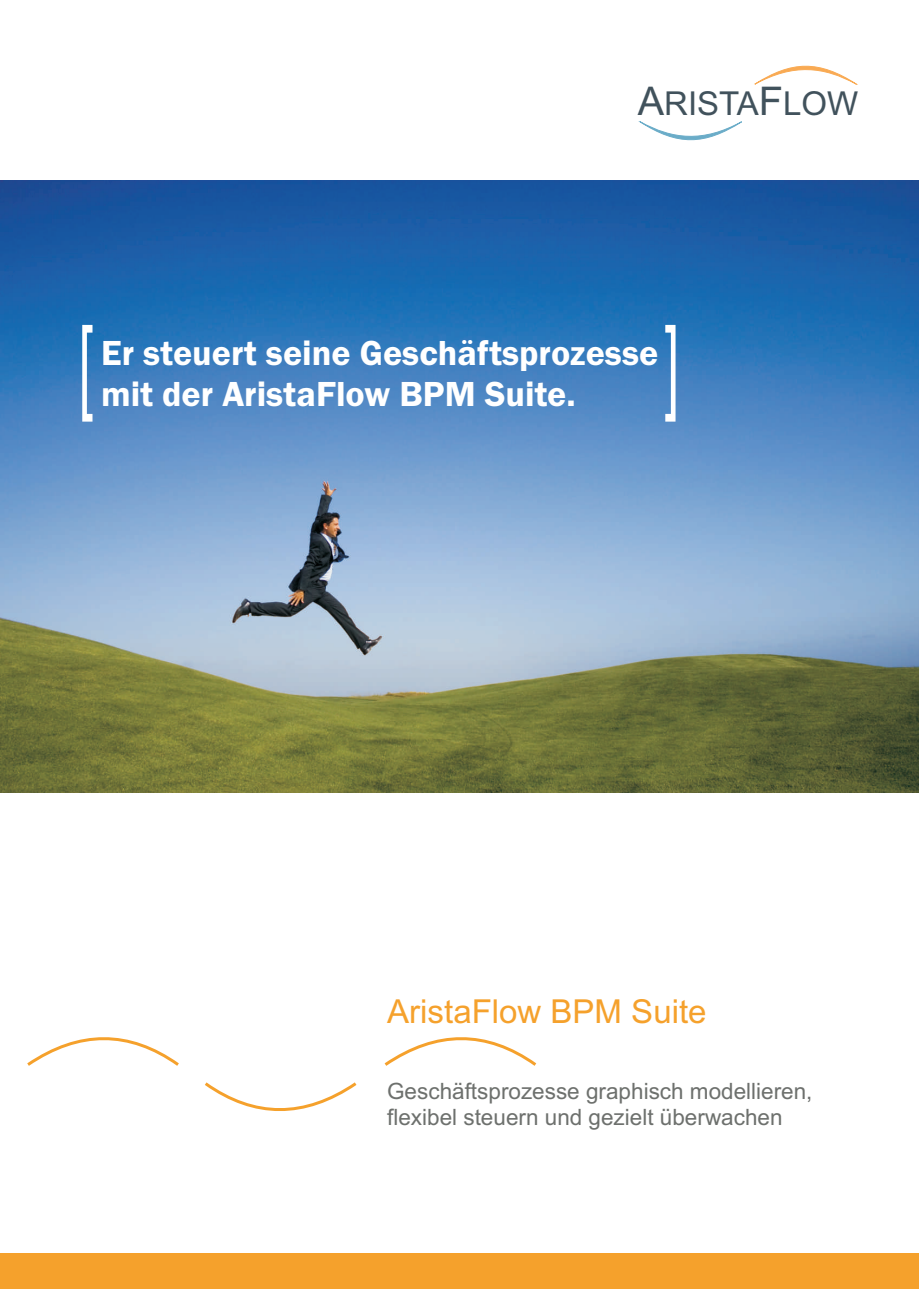
<style>
.page{position:relative;width:919px;height:1289px;background:#fff}
.page>*{position:absolute;margin:0;border:0;box-sizing:border-box;transform-origin:0 0}
.t1{font:105.6px "Arial";color:#fff;scale:.5 1}
.t2{font:600 36px/40.8px "Franklin Gothic";color:#fff}
.t3{font:33px "Arial";color:#f5a12c}
.t4{font:33px "Arial";color:#41525c}
.t5{font:22.5px/25.2px "Arial";color:#6d706d}
.s1{font-size:39.45px}
</style>
<div class="page">
<img style="left:0;top:180px;width:918px;height:613px">
<svg style="left:639px;top:121px;width:103px;height:20px"></svg>
<svg style="left:754px;top:65px;width:102px;height:20px"></svg>
<svg style="left:384px;top:1037px;width:153px;height:29px"></svg>
<svg style="left:205px;top:1082px;width:152px;height:29px"></svg>
<svg style="left:27px;top:1037px;width:152px;height:29px"></svg>
<div style="left:0;top:1253px;width:918px;height:35px;background:#f5a12c"></div>
<svg style="left:665px;top:324px;width:10px;height:97px"></svg>
<h3 class="t4" style="left:638px;top:91px;width:222px"><span class="s1">A</span>RISTA<span class="s1">F</span>LOW</h3>
<h1 class="t1" style="left:79px;top:324px;width:31px">[</h1>
<h2 class="t2" style="left:101px;top:335px;width:558px">Er steuert seine Geschäftsprozesse mit der AristaFlow BPM Suite.</h2>
<h3 class="t3" style="left:387px;top:998px;width:321px">AristaFlow BPM Suite</h3>
<p class="t5" style="left:387px;top:1081px;width:427px">Geschäftsprozesse graphisch modellieren, flexibel steuern und gezielt überwachen</p>
</div>
